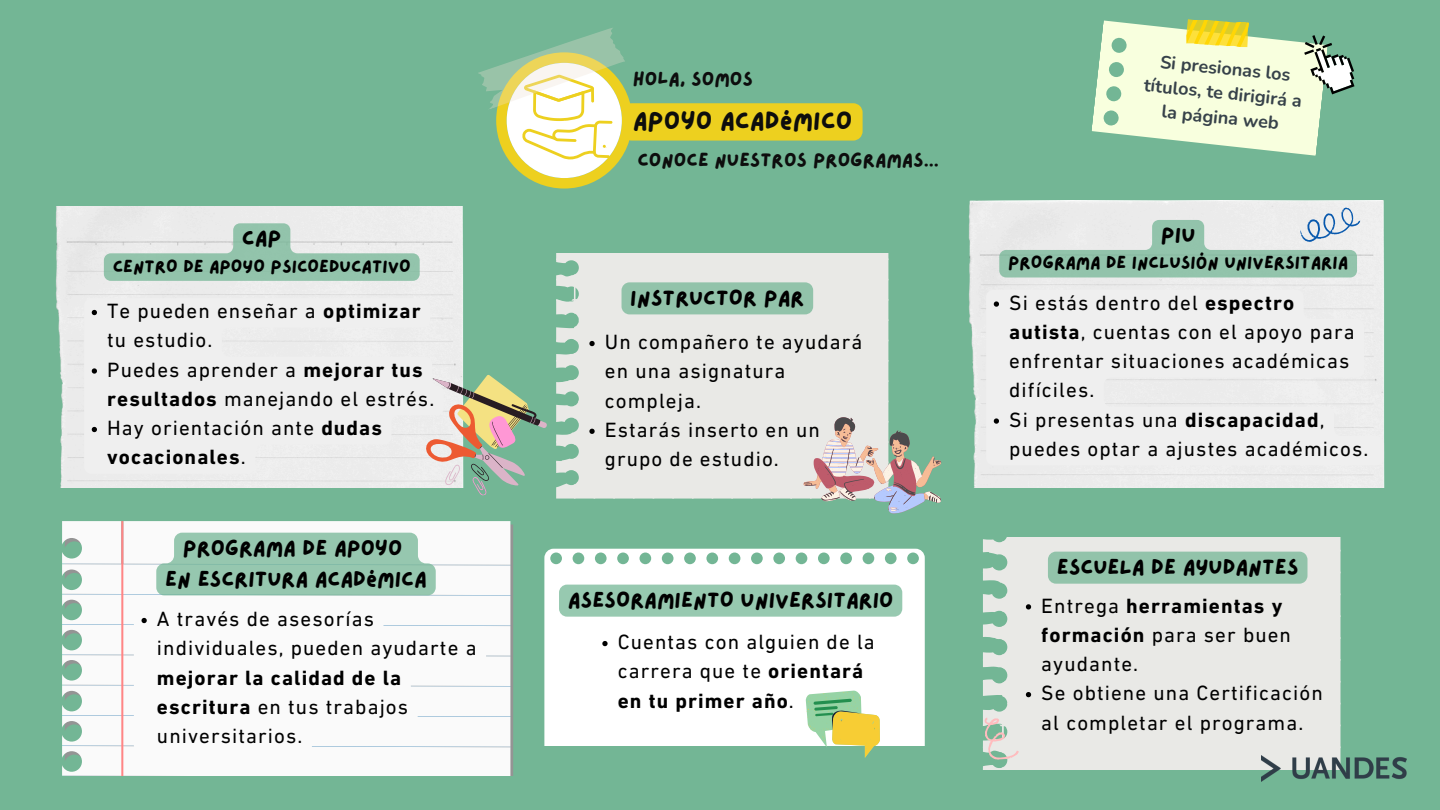
<style>
.page{position:relative;width:1440px;height:810px;background:#73b695}
.page>*{position:absolute;margin:0;border:0;box-sizing:border-box;transform-origin:0 0}
.t1{font:25.6px "Lazydog";color:#0d0d0d}
.t2{font:22px/30.8px "Lazydog";color:#000;text-align:center}
.t3{font:21px/29.2px "DIN Next LT Pro";letter-spacing:.05em;color:#000}
.t4{font:19.5px "Lazydog";color:#0d0d0d}
.t5{font:18px "Lazydog";color:#000}
.t6{font:700 18px/24.8px "Nunito";color:#37424a;text-align:center}
.s1{font-weight:700}
</style>
<div class="page">
<div style="left:556px;top:254px;width:332px;height:245px;background:#e9e9e6"></div>
<svg style="left:803px;top:417px;width:138px;height:96px"></svg>
<img style="left:55px;top:207px;width:409px;height:280px">
<svg style="left:414px;top:364px;width:133px;height:132px"></svg>
<img style="left:969px;top:201px;width:416px;height:286px">
<div style="left:545px;top:549px;width:380px;height:196px;background:#fff"></div>
<hr style="left:897px;top:575px;width:1px;height:170px;background:#fff">
<hr style="left:881px;top:575px;width:1px;height:170px;background:#fff">
<hr style="left:865px;top:575px;width:1px;height:170px;background:#fff">
<hr style="left:848px;top:575px;width:1px;height:170px;background:#fff">
<hr style="left:832px;top:575px;width:1px;height:170px;background:#fff">
<hr style="left:816px;top:575px;width:1px;height:170px;background:#fff">
<hr style="left:800px;top:575px;width:1px;height:170px;background:#fff">
<hr style="left:783px;top:575px;width:1px;height:170px;background:#fff">
<hr style="left:767px;top:575px;width:1px;height:170px;background:#fff">
<hr style="left:751px;top:575px;width:1px;height:170px;background:#fff">
<hr style="left:734px;top:575px;width:1px;height:170px;background:#fff">
<hr style="left:718px;top:575px;width:1px;height:170px;background:#fff">
<hr style="left:702px;top:575px;width:1px;height:170px;background:#fff">
<hr style="left:686px;top:575px;width:1px;height:170px;background:#fff">
<hr style="left:669px;top:575px;width:1px;height:170px;background:#fff">
<hr style="left:653px;top:575px;width:1px;height:170px;background:#fff">
<hr style="left:637px;top:575px;width:1px;height:170px;background:#fff">
<hr style="left:620px;top:575px;width:1px;height:170px;background:#fff">
<hr style="left:604px;top:575px;width:1px;height:170px;background:#fff">
<hr style="left:588px;top:575px;width:1px;height:170px;background:#fff">
<hr style="left:571px;top:575px;width:1px;height:170px;background:#fff">
<hr style="left:555px;top:575px;width:1px;height:170px;background:#fff">
<svg style="left:806px;top:690px;width:74px;height:68px"></svg>
<div style="left:838px;top:717px;width:36px;height:27px;background:#f7cd34;border-radius:13px"></div>
<div style="left:983px;top:537px;width:357px;height:233px;background:#e9e9e6"></div>
<div style="left:1048px;top:552px;width:259px;height:32px;background:#92c3aa"></div>
<svg style="left:1026px;top:604px;width:5px;height:6px"></svg>
<svg style="left:1026px;top:692px;width:5px;height:5px"></svg>
<svg style="left:983px;top:715px;width:36px;height:46px"></svg>
<svg style="left:999px;top:200px;width:364px;height:77px;background:#c4d9d0"></svg>
<img style="left:1261px;top:756px;width:145px;height:26px">
<svg style="left:1092px;top:19px;width:262px;height:137px"></svg>
<div style="left:84px;top:298px;width:360px;height:176px;background:#efefef"></div>
<svg style="left:92px;top:310px;width:5px;height:5px"></svg>
<svg style="left:92px;top:368px;width:5px;height:6px"></svg>
<svg style="left:92px;top:427px;width:5px;height:5px"></svg>
<svg style="left:104px;top:223px;width:316px;height:58px;background:#b8d4c6"></svg>
<div style="left:986px;top:290px;width:398px;height:175px;background:#efefef"></div>
<svg style="left:994px;top:301px;width:5px;height:6px"></svg>
<svg style="left:994px;top:418px;width:5px;height:6px"></svg>
<div style="left:622px;top:282px;width:191px;height:32px;background:#92c3aa"></div>
<svg style="left:589px;top:341px;width:6px;height:5px"></svg>
<svg style="left:589px;top:429px;width:6px;height:5px"></svg>
<div style="left:559px;top:585px;width:343px;height:32px;background:#97c9b0"></div>
<svg style="left:602px;top:641px;width:6px;height:5px"></svg>
<svg style="left:478px;top:28px;width:385px;height:161px"></svg>
<svg style="left:62px;top:521px;width:448px;height:254px;background:#e7f0ec"></svg>
<p class="t2" style="left:242px;top:224px;width:41px">CAP</p>
<p class="t5" style="left:113px;top:257px;width:300px">CENTRO DE APOYO PSICOEDUCATIVO</p>
<p class="t3" style="left:107px;top:298px;width:315px">Te pueden enseñar a <span class="s1">optimizar </span>tu estudio.</p>
<p class="t3" style="left:107px;top:357px;width:329px">Puedes aprender a <span class="s1">mejorar tus resultados</span> manejando el estrés.</p>
<p class="t3" style="left:107px;top:415px;width:276px">Hay orientación ante <span class="s1">dudas vocacionales</span>.</p>
<p class="t2" style="left:165px;top:533px;width:263px">PROGRAMA DE APOYO<br>EN ESCRITURA ACADÉMICA</p>
<p class="t3" style="left:157px;top:606px;width:321px">A través de asesorías individuales, pueden ayudarte a <span class="s1">mejorar la calidad de la escritura</span> en tus trabajos universitarios.</p>
<p class="t4" style="left:633px;top:69px;width:122px">HOLA, SOMOS</p>
<h3 class="t1" style="left:633px;top:108px;width:221px">APOYO ACADÉMICO</h3>
<p class="t4" style="left:637px;top:151px;width:303px">CONOCE NUESTROS PROGRAMAS...</p>
<p class="t2" style="left:630px;top:283px;width:176px">INSTRUCTOR PAR</p>
<p class="t3" style="left:605px;top:329px;width:259px">Un compañero te ayudará en una asignatura compleja.</p>
<p class="t3" style="left:605px;top:417px;width:217px">Estarás inserto en un grupo de estudio.</p>
<p class="t2" style="left:568px;top:585px;width:327px">ASESORAMIENTO UNIVERSITARIO</p>
<p class="t3" style="left:618px;top:629px;width:259px">Cuentas con alguien de la carrera que te <span class="s1">orientará en tu primer año</span>.</p>
<p class="t6" style="left:1148px;top:48px;width:160px;rotate:6deg">Si presionas los títulos, te dirigirá a la página web</p>
<p class="t2" style="left:1161px;top:221px;width:36px">PIU</p>
<p class="t5" style="left:1008px;top:254px;width:342px">PROGRAMA DE INCLUSIÓN UNIVERSITARIA</p>
<p class="t3" style="left:1009px;top:290px;width:347px">Si estás dentro del <span class="s1">espectro autista</span>, cuentas con el apoyo para enfrentar situaciones académicas difíciles.</p>
<p class="t3" style="left:1009px;top:407px;width:361px">Si presentas una <span class="s1">discapacidad</span>, puedes optar a ajustes académicos.</p>
<p class="t2" style="left:1057px;top:552px;width:243px">ESCUELA DE AYUDANTES</p>
<p class="t3" style="left:1041px;top:593px;width:251px">Entrega <span class="s1">herramientas y formación</span> para ser buen ayudante.</p>
<p class="t3" style="left:1041px;top:680px;width:283px">Se obtiene una Certificación al completar el programa.</p>
</div>
